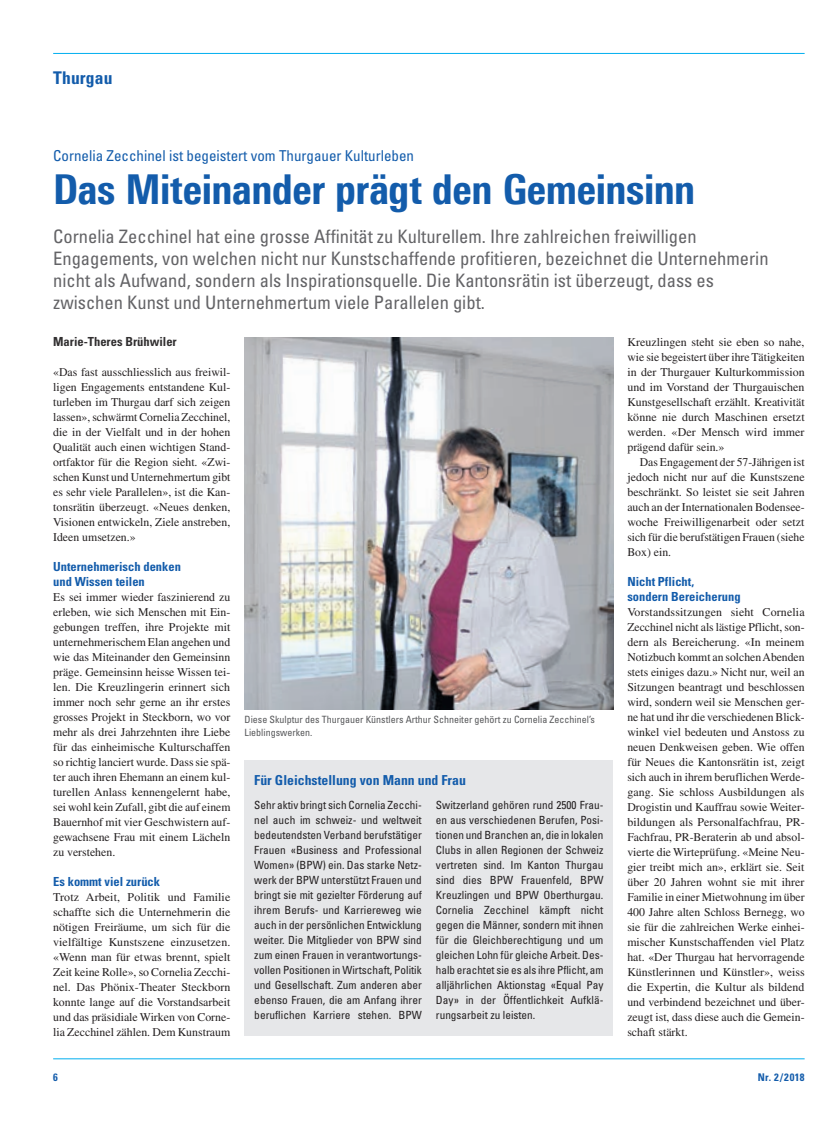
<style>
.page{position:relative;width:833px;height:1134px;background:#fff}
.page>*{position:absolute;margin:0;border:0;box-sizing:border-box;transform-origin:0 0}
.t1{font:800 41.25px "Linotype Univers 720 Cn";letter-spacing:-.01em;color:#135cab}
.t2{font:condensed 18.5px/21.9px "Univers LT Std";color:#636366}
.t3{font:700 condensed 17.5px "Univers LT Std";letter-spacing:.01em;color:#135cab}
.t4{font:condensed 15px "Univers LT Std";color:#135cab}
.t5{font:700 condensed 13.75px "Univers LT Std";color:#135cab}
.t6{font:700 condensed 12.5px/15px "Univers LT Std";color:#135cab}
.t7{font:700 condensed 12.5px "Univers LT Std";color:#312f30}
.t8{font:11.88px/15px "Times LT Std";color:#231f20;text-align:justify}
.t9{font:condensed 11.25px/15px "Univers LT Std";color:#231f20;text-align:justify}
.t10{font:700 condensed 10.62px "Univers LT Std";letter-spacing:.05em;color:#135cab}
.t11{font:condensed 10px/13.8px "Univers LT Std";color:#57585a}
</style>
<div class="page">
<hr style="left:53px;top:53px;width:751px;height:1px;background:#00aeef">
<hr style="left:53px;top:1058px;width:751px;height:1px;background:#00aeef">
<div style="left:244px;top:760px;width:369px;height:276px;background:#e6e7e9"></div>
<img style="left:244px;top:337px;width:369px;height:372px">
<h3 class="t3" style="left:53px;top:67px;width:61px">Thurgau</h3>
<p class="t4" style="left:53px;top:147px;width:362px">Cornelia Zecchinel ist begeistert vom Thurgauer Kulturleben</p>
<h1 class="t1" style="left:53px;top:164px;width:644px">Das Miteinander prägt den Gemeinsinn</h1>
<p class="t2" style="left:53px;top:226px;width:717px">Cornelia Zecchinel hat eine grosse Affinität zu Kulturellem. Ihre zahlreichen freiwilligen Engagements, von welchen nicht nur Kunstschaffende profitieren, bezeichnet die Unternehmerin nicht als Aufwand, sondern als Inspirationsquelle. Die Kantonsrätin ist überzeugt, dass es zwischen Kunst und Unternehmertum viele Parallelen gibt.</p>
<p class="t7" style="left:53px;top:333px;width:125px">Marie-Theres Brühwiler</p>
<p class="t8" style="left:53px;top:364px;width:179px">«Das fast ausschliesslich aus freiwil&shy;ligen Engagements entstandene Kul&shy;turleben im Thurgau darf sich zeigen lassen», schwärmt Cornelia Zecchinel, die in der Vielfalt und in der hohen Qualität auch einen wichtigen Stand&shy;ortfaktor für die Region sieht. «Zwi&shy;schen Kunst und Unternehmertum gibt es sehr viele Parallelen», ist die Kan&shy;tonsrätin überzeugt. «Neues denken, Visionen entwickeln, Ziele anstreben, Ideen umsetzen.»</p>
<p class="t6" style="left:53px;top:558px;width:129px">Unternehmerisch denken und Wissen teilen</p>
<p class="t8" style="left:53px;top:589px;width:179px">Es sei immer wieder faszinierend zu erleben, wie sich Menschen mit Ein&shy;gebungen treffen, ihre Projekte mit unternehmerischem Elan angehen und wie das Miteinander den Gemeinsinn präge. Gemeinsinn heisse Wissen tei&shy;len. Die Kreuzlingerin erinnert sich immer noch sehr gerne an ihr erstes grosses Projekt in Steckborn, wo vor mehr als drei Jahrzehnten ihre Liebe für das einheimische Kulturschaffen so richtig lanciert wurde. Dass sie spä&shy;ter auch ihren Ehemann an einem kul&shy;turellen Anlass kennengelernt habe, sei wohl kein Zufall, gibt die auf einem Bauernhof mit vier Geschwistern auf&shy;gewachsene Frau mit einem Lächeln zu verstehen.</p>
<p class="t6" style="left:53px;top:873px;width:108px">Es kommt viel zurück</p>
<p class="t8" style="left:53px;top:889px;width:179px">Trotz Arbeit, Politik und Familie schaffte sich die Unternehmerin die nötigen Freiräume, um sich für die vielfältige Kunstszene einzusetzen. «Wenn man für etwas brennt, spielt Zeit keine Rolle», so Cornelia Zecchi&shy;nel. Das Phönix-Theater Steckborn konnte lange auf die Vorstandsarbeit und das präsidiale Wirken von Corne&shy;lia Zecchinel zählen. Dem Kunstraum</p>
<p class="t8" style="left:627px;top:334px;width:179px">Kreuzlingen steht sie eben so nahe, wie sie begeistert über ihre Tätigkeiten in der Thurgauer Kulturkommission und im Vorstand der Thurgauischen Kunstgesellschaft erzählt. Kreativität könne nie durch Maschinen ersetzt werden. «Der Mensch wird immer prägend dafür sein.»</p>
<p class="t8" style="left:627px;top:454px;width:179px;text-indent:12px">Das Engagement der 57-Jährigen ist jedoch nicht nur auf die Kunstszene beschränkt. So leistet sie seit Jahren auch an der Internationalen Bodensee&shy;woche Freiwilligenarbeit oder setzt sich für die berufstätigen Frauen (siehe Box) ein.</p>
<p class="t6" style="left:627px;top:573px;width:115px">Nicht Pflicht,<br>sondern Bereicherung</p>
<p class="t8" style="left:627px;top:604px;width:179px">Vorstandssitzungen sieht Cornelia Zecchinel nicht als lästige Pflicht, son&shy;dern als Bereicherung. «In meinem Notizbuch kommt an solchen Abenden stets einiges dazu.» Nicht nur, weil an Sitzungen beantragt und beschlossen wird, sondern weil sie Menschen ger&shy;ne hat und ihr die verschiedenen Blick&shy;winkel viel bedeuten und Anstoss zu neuen Denkweisen geben. Wie offen für Neues die Kantonsrätin ist, zeigt sich auch in ihrem beruflichen Werde&shy;gang. Sie schloss Ausbildungen als Drogistin und Kauffrau sowie Weiter&shy;bildungen als Personalfachfrau, PR-Fachfrau, PR-Beraterin ab und absol&shy;vierte die Wirteprüfung. «Meine Neu&shy;gier treibt mich an», erklärt sie. Seit über 20 Jahren wohnt sie mit ihrer Familie in einer Mietwohnung im über 400 Jahre alten Schloss Bernegg, wo sie für die zahlreichen Werke einhei&shy;mischer Kunstschaffenden viel Platz hat. «Der Thurgau hat hervorragende Künstlerinnen und Künstler», weiss die Expertin, die Kultur als bildend und verbindend bezeichnet und über&shy;zeugt ist, dass diese auch die Gemein&shy;schaft stärkt.</p>
<p class="t11" style="left:244px;top:712px;width:352px">Diese Skulptur des Thurgauer Künstlers Arthur Schneiter gehört zu Cornelia Zecchinel’s<br>Lieblingswerken.</p>
<p class="t5" style="left:254px;top:771px;width:213px">Für Gleichstellung von Mann und Frau</p>
<p class="t9" style="left:254px;top:797px;width:169px">Sehr aktiv bringt sich Cornelia Zecchi&shy;nel auch im schweiz- und weltweit bedeutendsten Verband berufstätiger Frauen «Business and Professional Women» (BPW) ein. Das starke Netz&shy;werk der BPW unterstützt Frauen und bringt sie mit gezielter Förderung auf ihrem Berufs- und Karriereweg wie auch in der persönlichen Entwicklung weiter. Die Mitglieder von BPW sind zum einen Frauen in verantwortungs&shy;vollen Positionen in Wirtschaft, Politik und Gesellschaft. Zum anderen aber ebenso Frauen, die am Anfang ihrer beruflichen Karriere stehen. BPW</p>
<p class="t9" style="left:436px;top:797px;width:169px">Switzerland gehören rund 2500 Frau&shy;en aus verschiedenen Berufen, Posi&shy;tionen und Branchen an, die in lokalen Clubs in allen Regionen der Schweiz vertreten sind. Im Kanton Thurgau sind dies BPW Frauenfeld, BPW Kreuzlingen und BPW Oberthurgau.<br>Cornelia Zecchinel kämpft nicht gegen die Männer, sondern mit ihnen für die Gleichberechtigung und um gleichen Lohn für gleiche Arbeit. Des&shy;halb erachtet sie es als ihre Pflicht, am alljährlichen Aktionstag «Equal Pay Day» in der Öffentlichkeit Aufklä&shy;rungsarbeit zu leisten.</p>
<p class="t10" style="left:53px;top:1070px;width:6px">6</p>
<p class="t10" style="left:757px;top:1070px;width:48px">Nr. 2/2018</p>
</div>
